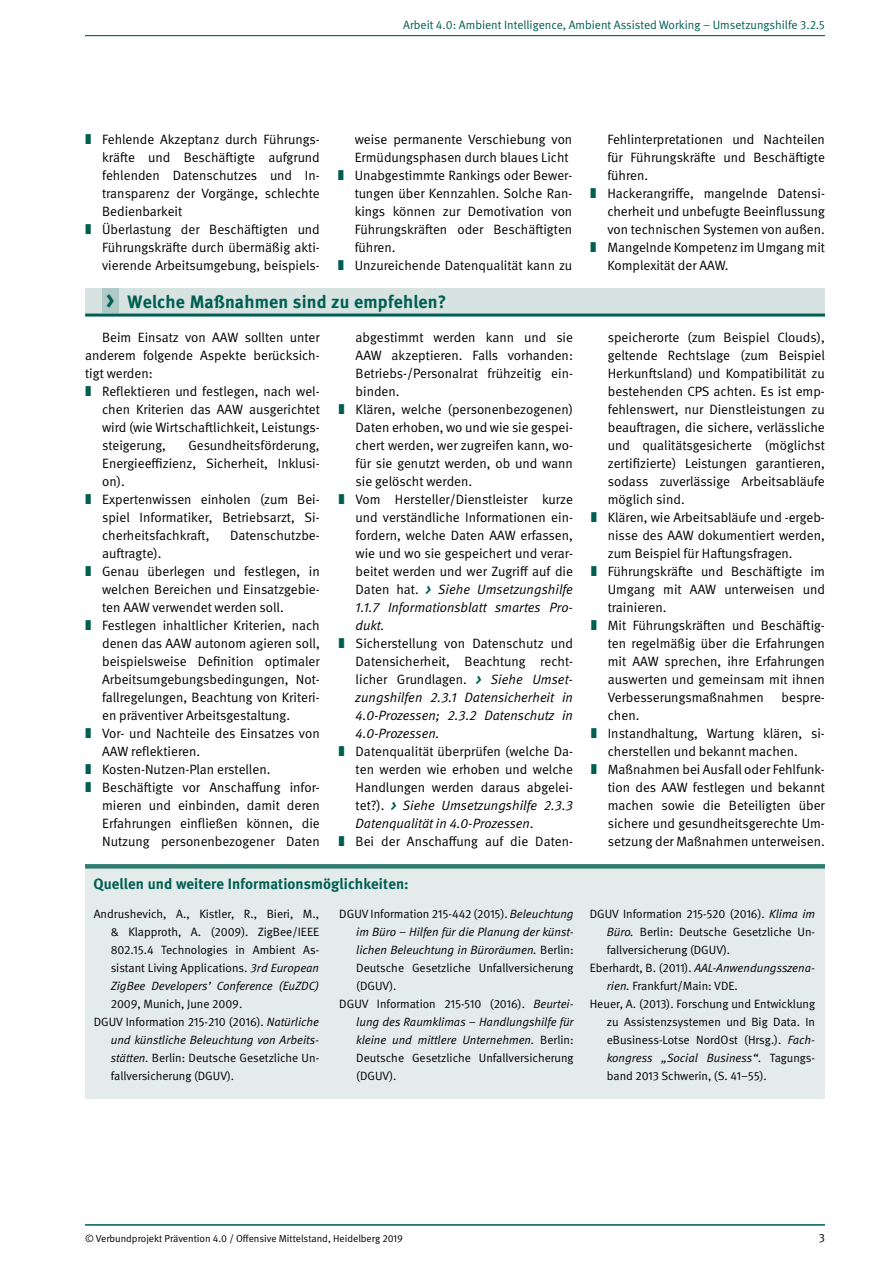
<style>
.page{position:relative;width:893px;height:1263px;background:#fff}
.page>*{position:absolute;margin:0;border:0;box-sizing:border-box;transform-origin:0 0}
.t1{font:700 18px "DGUV Meta";letter-spacing:.01em;color:#005e51}
.L_H3_Quellen{font:700 15px "DGUV Meta";letter-spacing:.005em;color:#005e51}
.P_Fließtext__Einzug{font:13.5px/18px "DGUV Meta";color:#000;text-align:justify}
.t2{font:italic 13.5px/18px "DGUV Meta";color:#000;text-align:justify}
.L_Quellen{font:12px/18px "DGUV Meta";color:#000;text-align:justify}
.t3{font:12px "DGUV Meta";color:#005e51}
.t4{font:10.2px "DGUV Meta";color:#000}
.s1{font-size:28.5px}
.s2{font-weight:700;font-style:italic;color:#005e51}
.s3{font-style:italic}
.s4{font-style:normal}
.s5{font-weight:700;color:#005e51}
</style>
<div class="page">
<hr style="left:85px;top:35px;width:740px;height:1px;background:#005e51">
<hr style="left:85px;top:1224px;width:740px;height:2px;background:#005e51">
<div style="left:85px;top:288px;width:740px;height:26px;background:#d7e3e1"></div>
<hr style="left:85px;top:314px;width:740px;height:3px;background:#005e51">
<div style="left:102px;top:288px;width:16px;height:26px;background:#afc9c6"></div>
<div style="left:85px;top:864px;width:740px;height:234px;background:#e4eceb"></div>
<div style="left:85px;top:864px;width:740px;height:5px;background:#2d7a6f"></div>
<p class="t3" style="left:403px;top:18px;width:423px">Arbeit 4.0: Ambient Intelligence, Ambient Assisted Working – Umsetzungshilfe 3.2.5</p>
<p class="P_Fließtext__Einzug" style="left:102px;top:131px;width:219px">Fehlende Akzeptanz durch Führungs&shy;kräfte und Beschäftigte aufgrund fehlenden Datenschutzes und In&shy;transparenz der Vorgänge, schlechte Bedienbarkeit</p>
<p class="P_Fließtext__Einzug" style="left:102px;top:221px;width:219px">Überlastung der Beschäftigten und Führungskräfte durch übermäßig akti&shy;vierende Arbeitsumgebung, beispiels-</p>
<p class="P_Fließtext__Einzug" style="left:355px;top:131px;width:219px">weise permanente Verschiebung von<br>Ermüdungsphasen durch blaues Licht</p>
<p class="P_Fließtext__Einzug" style="left:355px;top:167px;width:219px">Unabgestimmte Rankings oder Bewer&shy;tungen über Kennzahlen. Solche Ran&shy;kings können zur Demotivation von Führungskräften oder Beschäftigten führen.</p>
<p class="P_Fließtext__Einzug" style="left:355px;top:257px;width:219px">Unzureichende Datenqualität kann zu</p>
<p class="P_Fließtext__Einzug" style="left:607px;top:131px;width:219px">Fehlinterpretationen und Nachteilen für Führungskräfte und Beschäftigte führen.</p>
<p class="P_Fließtext__Einzug" style="left:607px;top:185px;width:219px">Hackerangriffe, mangelnde Datensi&shy;cherheit und unbefugte Beeinflussung von technischen Systemen von außen.</p>
<p class="P_Fließtext__Einzug" style="left:607px;top:239px;width:219px">Mangelnde Kompetenz im Umgang mit<br>Komplexität der AAW.</p>
<p class="t1" style="left:106px;top:291px;width:342px"><span class="s1">›</span> Welche Maßnahmen sind zu empfehlen?</p>
<p class="P_Fließtext__Einzug" style="left:85px;top:329px;width:236px;text-indent:17px">Beim Einsatz von AAW sollten unter anderem folgende Aspekte berücksich&shy;tigt werden:</p>
<p class="P_Fließtext__Einzug" style="left:102px;top:383px;width:219px">Reflektieren und festlegen, nach wel&shy;chen Kriterien das AAW ausgerichtet wird (wie Wirtschaftlichkeit, Leistungs&shy;steigerung,</p>
<p class="P_Fließtext__Einzug" style="left:356px;top:329px;width:219px">abgestimmt werden kann und sie AAW akzeptieren. Falls vorhanden:<br>Betriebs-/Personalrat frühzeitig ein&shy;binden.</p>
<p class="P_Fließtext__Einzug" style="left:356px;top:401px;width:219px">Klären, welche (personenbezogenen)<br>Daten erhoben, wo und wie sie gespei&shy;chert werden, wer zugreifen kann, wo&shy;für sie genutzt werden, ob und wann sie gelöscht werden.</p>
<p class="P_Fließtext__Einzug" style="left:356px;top:491px;width:219px">Vom Hersteller/Dienstleister kurze und verständliche Informationen ein&shy;fordern, welche Daten AAW erfassen, wie und wo sie gespeichert und verar&shy;beitet werden und wer Zugriff auf die Daten hat. <span class="s2">&gt;</span> <span class="s3">Siehe Umsetzungshilfe 1.1.7 Informationsblatt smartes Pro&shy;dukt.</span></p>
<p class="t2" style="left:356px;top:635px;width:219px"><span class="s4">Sicherstellung von Datenschutz und Datensicherheit, Beachtung recht&shy;licher Grundlagen.</span> <span class="s5">&gt;</span> Siehe Umset&shy;zungshilfen 2.3.1 Datensicherheit in 4.0-Prozessen; 2.3.2 Datenschutz in 4.0-Prozessen.</p>
<p class="P_Fließtext__Einzug" style="left:356px;top:743px;width:219px">Datenqualität überprüfen (welche Da&shy;ten werden wie erhoben und welche Handlungen werden daraus abgelei&shy;tet?). <span class="s2">&gt;</span> <span class="s3">Siehe Umsetzungshilfe 2.3.3<br>Datenqualität in 4.0-Prozessen</span>.</p>
<p class="P_Fließtext__Einzug" style="left:356px;top:833px;width:219px">Bei der Anschaffung auf die Daten-</p>
<p class="P_Fließtext__Einzug" style="left:102px;top:437px;width:219px;text-indent:86px">Gesundheitsförderung, Energieeffizienz, Sicherheit, Inklusi&shy;on).</p>
<p class="P_Fließtext__Einzug" style="left:102px;top:491px;width:219px">Expertenwissen einholen (zum Bei&shy;spiel Informatiker, Betriebsarzt, Si&shy;cherheitsfachkraft,</p>
<p class="P_Fließtext__Einzug" style="left:230px;top:527px;width:91px">Datenschutzbe-</p>
<p class="P_Fließtext__Einzug" style="left:102px;top:545px;width:61px">auftragte).</p>
<p class="P_Fließtext__Einzug" style="left:102px;top:563px;width:219px">Genau überlegen und festlegen, in welchen Bereichen und Einsatzgebie&shy;ten AAW verwendet werden soll.</p>
<p class="P_Fließtext__Einzug" style="left:102px;top:617px;width:219px">Festlegen inhaltlicher Kriterien, nach denen das AAW autonom agieren soll, beispielsweise Definition optimaler Arbeitsumgebungsbedingungen, Not&shy;fallregelungen, Beachtung von Kriteri&shy;en präventiver Arbeitsgestaltung.</p>
<p class="P_Fließtext__Einzug" style="left:102px;top:725px;width:219px">Vor- und Nachteile des Einsatzes von<br>AAW reflektieren.</p>
<p class="P_Fließtext__Einzug" style="left:102px;top:761px;width:170px">Kosten-Nutzen-Plan erstellen.</p>
<p class="P_Fließtext__Einzug" style="left:102px;top:779px;width:219px">Beschäftigte vor Anschaffung infor&shy;mieren und einbinden, damit deren Erfahrungen einfließen können, die Nutzung personenbezogener Daten</p>
<p class="L_H3_Quellen" style="left:94px;top:875px;width:317px">Quellen und weitere Informationsmöglichkeiten:</p>
<p class="L_Quellen" style="left:111px;top:905px;width:210px;text-indent:-17px">Andrushevich, A., Kistler, R., Bieri, M., &amp; Klapproth, A. (2009). ZigBee/IEEE 802.15.4 Technologies in Ambient As&shy;sistant Living Applications. <span class="s3">3rd European ZigBee Developers’ Conference (EuZDC)<br></span>2009, Munich, June 2009.</p>
<p class="L_Quellen" style="left:111px;top:1013px;width:210px;text-indent:-17px">DGUV Information 215-210 (2016). <span class="s3">Natürliche und künstliche Beleuchtung von Arbeits&shy;stätten.</span> Berlin: Deutsche Gesetzliche Un&shy;fallversicherung (DGUV).</p>
<p class="L_Quellen" style="left:356px;top:905px;width:219px;text-indent:-17px">DGUV Information 215-442 (2015). <span class="s3">Beleuchtung im Büro – Hilfen für die Planung der künst&shy;lichen Beleuchtung in Büroräumen.</span> Berlin:<br>Deutsche Gesetzliche Unfallversicherung (DGUV).</p>
<p class="L_Quellen" style="left:356px;top:995px;width:219px;text-indent:-17px">DGUV Information 215-510 (2016). <span class="s3">Beurtei&shy;lung des Raumklimas – Handlungshilfe für kleine und mittlere Unternehmen.</span> Berlin:<br>Deutsche Gesetzliche Unfallversicherung (DGUV).</p>
<p class="P_Fließtext__Einzug" style="left:608px;top:329px;width:219px">speicherorte (zum Beispiel Clouds), geltende Rechtslage (zum Beispiel Herkunftsland) und Kompatibilität zu bestehenden CPS achten. Es ist emp&shy;fehlenswert, nur Dienstleistungen zu beauftragen, die sichere, verlässliche und qualitätsgesicherte (möglichst zertifizierte) Leistungen garantieren, sodass zuverlässige Arbeitsabläufe möglich sind.</p>
<p class="P_Fließtext__Einzug" style="left:608px;top:509px;width:219px">Klären, wie Arbeitsabläufe und -ergeb&shy;nisse des AAW dokumentiert werden, zum Beispiel für Haftungsfragen.</p>
<p class="P_Fließtext__Einzug" style="left:608px;top:563px;width:219px">Führungskräfte und Beschäftigte im Umgang mit AAW unterweisen und trainieren.</p>
<p class="P_Fließtext__Einzug" style="left:608px;top:617px;width:219px">Mit Führungskräften und Beschäftig&shy;ten regelmäßig über die Erfahrungen mit AAW sprechen, ihre Erfahrungen auswerten und gemeinsam mit ihnen Verbesserungsmaßnahmen</p>
<p class="P_Fließtext__Einzug" style="left:782px;top:689px;width:45px">bespre-</p>
<p class="P_Fließtext__Einzug" style="left:608px;top:707px;width:33px">chen.</p>
<p class="P_Fließtext__Einzug" style="left:608px;top:725px;width:219px">Instandhaltung, Wartung klären, si&shy;cherstellen und bekannt machen.</p>
<p class="P_Fließtext__Einzug" style="left:608px;top:761px;width:219px">Maßnahmen bei Ausfall oder Fehlfunk&shy;tion des AAW festlegen und bekannt machen sowie die Beteiligten über sichere und gesundheitsgerechte Um&shy;setzung der Maßnahmen unterweisen.</p>
<p class="L_Quellen" style="left:607px;top:905px;width:210px;text-indent:-17px">DGUV Information 215-520 (2016). <span class="s3">Klima im Büro.</span> Berlin: Deutsche Gesetzliche Un&shy;fallversicherung (DGUV).</p>
<p class="L_Quellen" style="left:607px;top:959px;width:210px;text-indent:-17px">Eberhardt, B. (2011). <span class="s3">AAL-Anwendungsszena&shy;rien.</span> Frankfurt/Main: VDE.</p>
<p class="L_Quellen" style="left:607px;top:995px;width:210px;text-indent:-17px">Heuer, A. (2013). Forschung und Entwicklung zu Assistenzsystemen und Big Data. In eBusiness-Lotse NordOst (Hrsg.). <span class="s3">Fach&shy;kongress „Social Business“</span>. Tagungs&shy;band 2013 Schwerin, (S. 41–55).</p>
<p class="t4" style="left:85px;top:1233px;width:319px">© Verbundprojekt Prävention 4.0 / Offensive Mittelstand, Heidelberg 2019</p>
<p class="L_Quellen" style="left:819px;top:1229px;width:8px">3</p>
</div>
